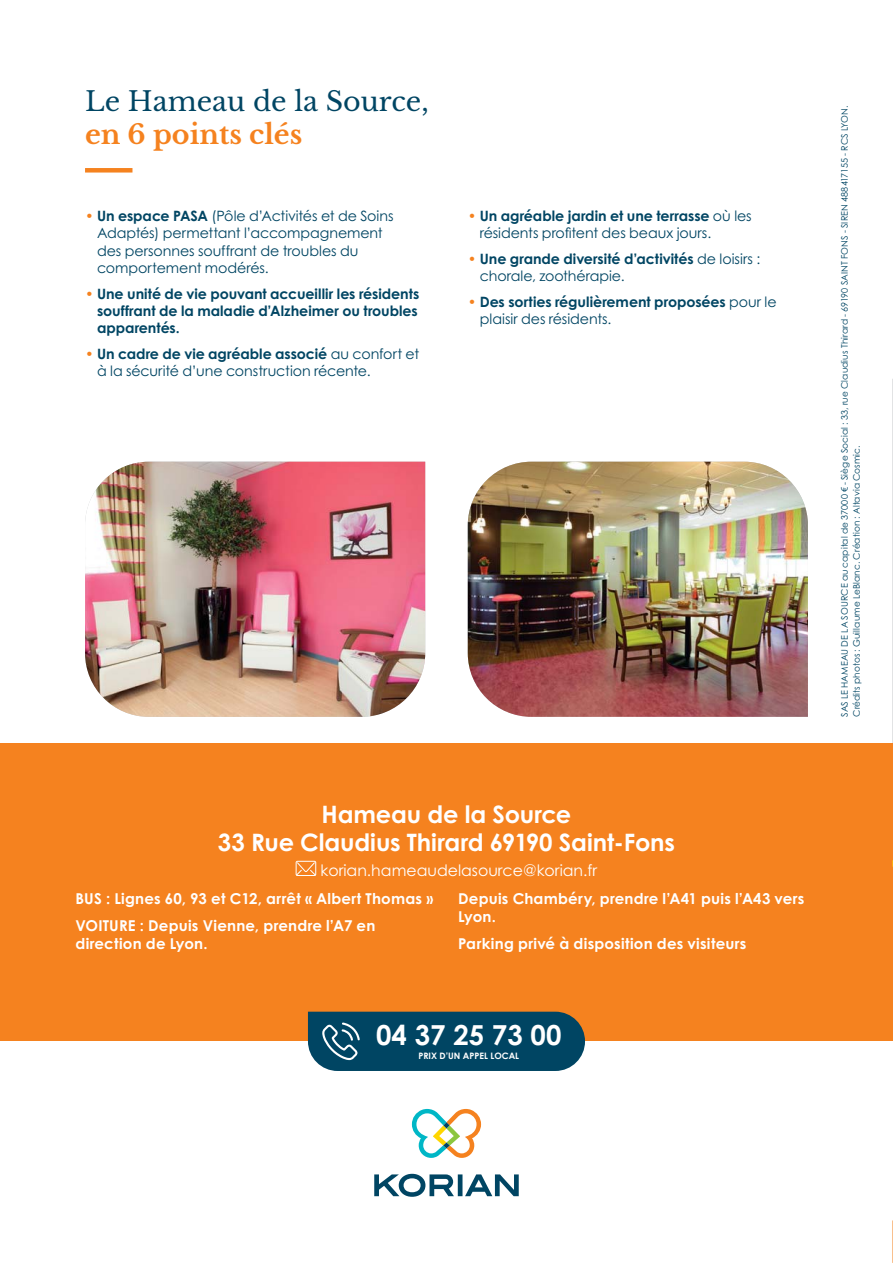
<style>
.page{position:relative;width:893px;height:1263px;background:#fff}
.page>*{position:absolute;margin:0;border:0;box-sizing:border-box;transform-origin:0 0}
.t1{font:700 27.6px "Century Gothic Std";color:#fff}
.t2{font:27px "Libre Baskerville";color:#004563}
.t3{font:700 27px "Libre Baskerville";color:#f5821f}
.t4{font:700 24px/28.8px "Century Gothic Std";letter-spacing:-.01em;color:#fff;text-align:center}
.t5{font:15.75px "Century Gothic Std";color:#fff}
.t6{font:700 15px/26.5px "Century Gothic Std";letter-spacing:.015em;color:#fff}
.t7{font:14.25px/17.2px "Century Gothic Std";letter-spacing:-.005em;color:#004563}
.t8{font:700 14.25px/17.2px "Century Gothic Std";letter-spacing:-.005em;color:#004563;text-align:justify}
.t9{font:9px/12px "Century Gothic Std";letter-spacing:.01em;color:#004563}
.t10{font:700 8.85px "Century Gothic Std";color:#fff}
.s1{color:#f5821f}
.s2{font-weight:700}
.s3{font-weight:400;color:#f5821f}
.s4{font-weight:400}
</style>
<div class="page">
<img style="left:468px;top:462px;width:340px;height:255px">
<img style="left:85px;top:462px;width:340px;height:255px">
<div style="left:85px;top:168px;width:47px;height:5px;background:#f5821f"></div>
<div style="left:0;top:743px;width:893px;height:297px;background:#f5821f"></div>
<div style="left:308px;top:1012px;width:277px;height:59px;background:#004563"></div>
<svg style="left:412px;top:1109px;width:69px;height:49px"></svg>
<svg style="left:374px;top:1174px;width:145px;height:23px"></svg>
<div style="left:296px;top:861px;width:20px;height:15px;border:1px solid #fff"></div>
<svg style="left:295px;top:862px;width:21px;height:14px"></svg>
<h2 class="t2" style="left:85px;top:89px;width:345px">Le Hameau de la Source,</h2>
<h2 class="t3" style="left:85px;top:119px;width:219px">en 6 points clés</h2>
<p class="t7" style="left:97px;top:209px;width:298px;text-indent:-12px"><span class="s1">•</span> <span class="s2">Un espace PASA</span> (Pôle d’Activités et de Soins Adaptés) permettant l’accompagnement des personnes souffrant de troubles du comportement modérés.</p>
<p class="t8" style="left:97px;top:286px;width:324px;text-indent:-12px"><span class="s3">•</span> Une unité de vie pouvant accueillir les résidents souffrant de la maladie d’Alzheimer ou troubles apparentés.</p>
<p class="t7" style="left:97px;top:347px;width:324px;text-indent:-12px"><span class="s1">•</span> <span class="s2">Un cadre de vie agréable associé</span> au confort et à la sécurité d’une construction récente.</p>
<p class="t7" style="left:480px;top:209px;width:274px;text-indent:-12px"><span class="s1">•</span> <span class="s2">Un agréable jardin et une terrasse</span> où les résidents profitent des beaux jours.</p>
<p class="t7" style="left:480px;top:252px;width:282px;text-indent:-12px"><span class="s1">•</span> <span class="s2">Une grande diversité d’activités</span> de loisirs : chorale, zoothérapie.</p>
<p class="t8" style="left:480px;top:295px;width:298px;text-indent:-12px"><span class="s3">•</span> Des sorties régulièrement proposées <span class="s4">pour le plaisir des résidents.</span></p>
<h3 class="t4" style="left:218px;top:802px;width:459px">Hameau de la Source<br>33 Rue Claudius Thirard 69190 Saint-Fons</h3>
<p class="t5" style="left:320px;top:864px;width:278px">korian.hameaudelasource@korian.fr</p>
<p class="t6" style="left:75px;top:887px;width:359px">BUS : Lignes 60, 93 et C12, arrêt « Albert Thomas »<br>VOITURE : Depuis Vienne, prendre l’A7 en</p>
<p class="t6" style="left:75px;top:932px;width:134px">direction de Lyon.</p>
<p class="t6" style="left:458px;top:892px;width:348px;line-height:18px">Depuis Chambéry, prendre l’A41 puis l’A43 vers<br>Lyon.</p>
<p class="t6" style="left:458px;top:932px;width:290px">Parking privé à disposition des visiteurs</p>
<h1 class="t1" style="left:376px;top:1025px;width:187px">04 37 25 73 00</h1>
<p class="t10" style="left:418px;top:1053px;width:102px">PRIX D’UN APPEL LOCAL</p>
<p class="t9" style="left:839px;top:717px;width:613px;rotate:-90deg">SAS LE HAMEAU DE LA SOURCE au capital de 37000 € - Siège Social : 33, rue Claudius Thirard - 69190 SAINT FONS - SIREN 488417155 - RCS LYON.<br>Crédits photos : Guillaume LeBlanc. Création : Altavia Cosmic.</p>
</div>
